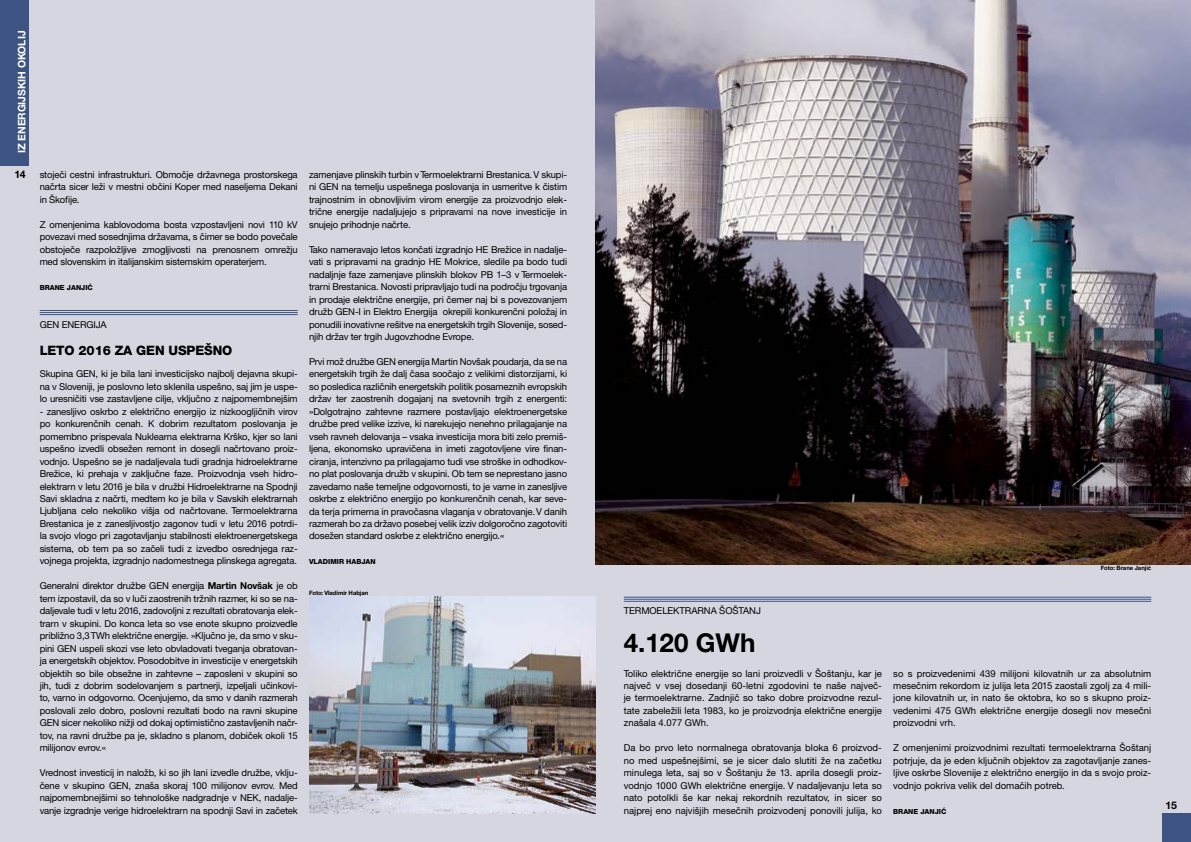
<style>
.page{position:relative;width:1191px;height:842px;background:#d6d6e1}
.page>*{position:absolute;margin:0;border:0;box-sizing:border-box;transform-origin:0 0}
.t1{font:700 26px "Helvetica Neue CE";color:#000}
.t2{font:800 13px "Helvetica Neue CE";letter-spacing:-.01em;color:#000}
.t3{font:700 10.5px "Helvetica Neue CE";color:#000}
.t4{font:700 10.4px "Helvetica Neue CE";letter-spacing:-.01em;color:#fff}
.t5{font:9.5px/12.5px "Helvetica Neue CE";letter-spacing:-.015em;color:#000;text-align:justify}
.t6{font:800 7px "Helvetica Neue CE";color:#000}
.t7{font:700 6px "Helvetica Neue CE";letter-spacing:-.015em;color:#000}
.s1{font-weight:700}
</style>
<div class="page">
<div style="left:1162px;top:813px;width:29px;height:29px;background:#3d5482"></div>
<div style="left:0;top:0;width:28px;height:165px;background:#3d5482"></div>
<img style="left:595px;top:0;width:596px;height:564px">
<hr style="left:40px;top:310px;width:258px;height:1px;background:#3d5482">
<hr style="left:40px;top:312px;width:258px;height:1px;background:#3d5482">
<hr style="left:40px;top:314px;width:258px;height:1px;background:#3d5482">
<img style="left:309px;top:597px;width:286px;height:216px">
<hr style="left:624px;top:597px;width:527px;height:1px;background:#3d5482">
<hr style="left:624px;top:599px;width:527px;height:1px;background:#3d5482">
<hr style="left:624px;top:601px;width:527px;height:1px;background:#3d5482">
<p class="t4" style="left:15px;top:153px;width:124px;rotate:-90deg">IZ ENERGIJSKIH OKOLIJ</p>
<p class="t3" style="left:14px;top:167px;width:13px">14</p>
<p class="t5" style="left:40px;top:168px;width:259px">stoječi cestni infrastrukturi. Območje državnega prostorskega načrta sicer leži v mestni občini Koper med naseljema Dekani in Škofije.</p>
<p class="t5" style="left:40px;top:218px;width:259px">Z omenjenima kablovodoma bosta vzpostavljeni novi 110 kV povezavi med sosednjima državama, s čimer se bodo povečale obstoječe razpoložljive zmogljivosti na prenosnem omrežju med slovenskim in italijanskim sistemskim operaterjem.</p>
<p class="t6" style="left:40px;top:283px;width:55px">BRANE JANJIĆ</p>
<p class="t5" style="left:40px;top:318px;width:69px">GEN ENERGIJA</p>
<h2 class="t2" style="left:40px;top:342px;width:194px">LETO 2016 ZA GEN USPEŠNO</h2>
<p class="t5" style="left:40px;top:368px;width:259px">Skupina GEN, ki je bila lani investicijsko najbolj dejavna skupi&shy;na v Sloveniji, je poslovno leto sklenila uspešno, saj jim je uspe&shy;lo uresničiti vse zastavljene cilje, vključno z najpomembnejšim</p>
<p class="t5" style="left:40px;top:405px;width:259px">- zanesljivo oskrbo z električno energijo iz nizkoogljičnih virov po konkurenčnih cenah. K dobrim rezultatom poslovanja je pomembno prispevala Nuklearna elektrarna Krško, kjer so lani uspešno izvedli obsežen remont in dosegli načrtovano proiz&shy;vodnjo. Uspešno se je nadaljevala tudi gradnja hidroelektrarne Brežice, ki prehaja v zaključne faze. Proizvodnja vseh hidro&shy;elektrarn v letu 2016 je bila v družbi Hidroelektrarne na Spodnji Savi skladna z načrti, medtem ko je bila v Savskih elektrarnah Ljubljana celo nekoliko višja od načrtovane. Termoelektrarna Brestanica je z zanesljivostjo zagonov tudi v letu 2016 potrdi&shy;la svojo vlogo pri zagotavljanju stabilnosti elektroenergetskega sistema, ob tem pa so začeli tudi z izvedbo osrednjega raz&shy;vojnega projekta, izgradnjo nadomestnega plinskega agregata.</p>
<p class="t5" style="left:40px;top:580px;width:259px">Generalni direktor družbe GEN energija <span class="s1">Martin Novšak</span> je ob tem izpostavil, da so v luči zaostrenih tržnih razmer, ki so se na&shy;daljevale tudi v letu 2016, zadovoljni z rezultati obratovanja elek&shy;trarn v skupini. Do konca leta so vse enote skupno proizvedle približno 3,3 TWh električne energije. »Ključno je, da smo v sku&shy;pini GEN uspeli skozi vse leto obvladovati tveganja obratovan&shy;ja energetskih objektov. Posodobitve in investicije v energetskih objektih so bile obsežne in zahtevne – zaposleni v skupini so jih, tudi z dobrim sodelovanjem s partnerji, izpeljali učinkovi&shy;to, varno in odgovorno. Ocenjujemo, da smo v danih razmerah poslovali zelo dobro, poslovni rezultati bodo na ravni skupine GEN sicer nekoliko nižji od dokaj optimistično zastavljenih načr&shy;tov, na ravni družbe pa je, skladno s planom, dobiček okoli 15 milijonov evrov.«</p>
<p class="t5" style="left:40px;top:767px;width:259px">Vrednost investicij in naložb, ki so jih lani izvedle družbe, vklju&shy;čene v skupino GEN, znaša skoraj 100 milijonov evrov. Med najpomembnejšimi so tehnološke nadgradnje v NEK, nadalje&shy;vanje izgradnje verige hidroelektrarn na spodnji Savi in začetek</p>
<p class="t5" style="left:309px;top:168px;width:259px">zamenjave plinskih turbin v Termoelektrarni Brestanica. V skupi&shy;ni GEN na temelju uspešnega poslovanja in usmeritve k čistim trajnostnim in obnovljivim virom energije za proizvodnjo elek&shy;trične energije nadaljujejo s pripravami na nove investicije in snujejo prihodnje načrte.</p>
<p class="t5" style="left:309px;top:243px;width:259px">Tako nameravajo letos končati izgradnjo HE Brežice in nadalje&shy;vati s pripravami na gradnjo HE Mokrice, sledile pa bodo tudi nadaljnje faze zamenjave plinskih blokov PB 1–3 v Termoelek&shy;trarni Brestanica. Novosti pripravljajo tudi na področju trgovanja in prodaje električne energije, pri čemer naj bi s povezovanjem družb GEN-I in Elektro Energija okrepili konkurenčni položaj in ponudili inovativne rešitve na energetskih trgih Slovenije, sosed&shy;njih držav ter trgih Jugovzhodne Evrope.</p>
<p class="t5" style="left:309px;top:355px;width:259px">Prvi mož družbe GEN energija Martin Novšak poudarja, da se na energetskih trgih že dalj časa soočajo z velikimi distorzijami, ki so posledica različnih energetskih politik posameznih evropskih držav ter zaostrenih dogajanj na svetovnih trgih z energenti: »Dolgotrajno zahtevne razmere postavljajo elektroenergetske družbe pred velike izzive, ki narekujejo nenehno prilagajanje na vseh ravneh delovanja – vsaka investicija mora biti zelo premiš&shy;ljena, ekonomsko upravičena in imeti zagotovljene vire finan&shy;ciranja, intenzivno pa prilagajamo tudi vse stroške in odhodkov&shy;no plat poslovanja družb v skupini. Ob tem se neprestano jasno zavedamo naše temeljne odgovornosti, to je varne in zanesljive oskrbe z električno energijo po konkurenčnih cenah, kar seve&shy;da terja primerna in pravočasna vlaganja v obratovanje. V danih razmerah bo za državo posebej velik izziv dolgoročno zagotoviti dosežen standard oskrbe z električno energijo.«</p>
<p class="t6" style="left:309px;top:557px;width:68px">VLADIMIR HABJAN</p>
<p class="t7" style="left:309px;top:589px;width:61px">Foto: Vladimir Habjan</p>
<p class="t7" style="left:1101px;top:564px;width:52px">Foto: Brane Janjić</p>
<p class="t5" style="left:624px;top:605px;width:139px">TERMOELEKTRARNA ŠOŠTANJ</p>
<h1 class="t1" style="left:624px;top:626px;width:133px">4.120 GWh</h1>
<p class="t5" style="left:624px;top:667px;width:259px">Toliko električne energije so lani proizvedli v Šoštanju, kar je največ v vsej dosedanji 60-letni zgodovini te naše največ&shy;je termoelektrarne. Zadnjič so tako dobre proizvodne rezul&shy;tate zabeležili leta 1983, ko je proizvodnja električne energije znašala 4.077 GWh.</p>
<p class="t5" style="left:624px;top:742px;width:259px">Da bo prvo leto normalnega obratovanja bloka 6 proizvod&shy;no med uspešnejšimi, se je sicer dalo slutiti že na začetku minulega leta, saj so v Šoštanju že 13. aprila dosegli proiz&shy;vodnjo 1000 GWh električne energije. V nadaljevanju leta so nato potolkli še kar nekaj rekordnih rezultatov, in sicer so najprej eno najvišjih mesečnih proizvodenj ponovili julija, ko</p>
<p class="t5" style="left:893px;top:667px;width:259px">so s proizvedenimi 439 milijoni kilovatnih ur za absolutnim mesečnim rekordom iz julija leta 2015 zaostali zgolj za 4 mili&shy;jone kilovatnih ur, in nato še oktobra, ko so s skupno proiz&shy;vedenimi 475 GWh električne energije dosegli nov mesečni proizvodni vrh.</p>
<p class="t5" style="left:893px;top:742px;width:259px">Z omenjenimi proizvodnimi rezultati termoelektrarna Šoštanj potrjuje, da je eden ključnih objektov za zagotavljanje zanes&shy;ljive oskrbe Slovenije z električno energijo in da s svojo proiz&shy;vodnjo pokriva velik del domačih potreb.</p>
<p class="t6" style="left:893px;top:807px;width:55px">BRANE JANJIĆ</p>
<p class="t3" style="left:1165px;top:799px;width:13px">15</p>
</div>
